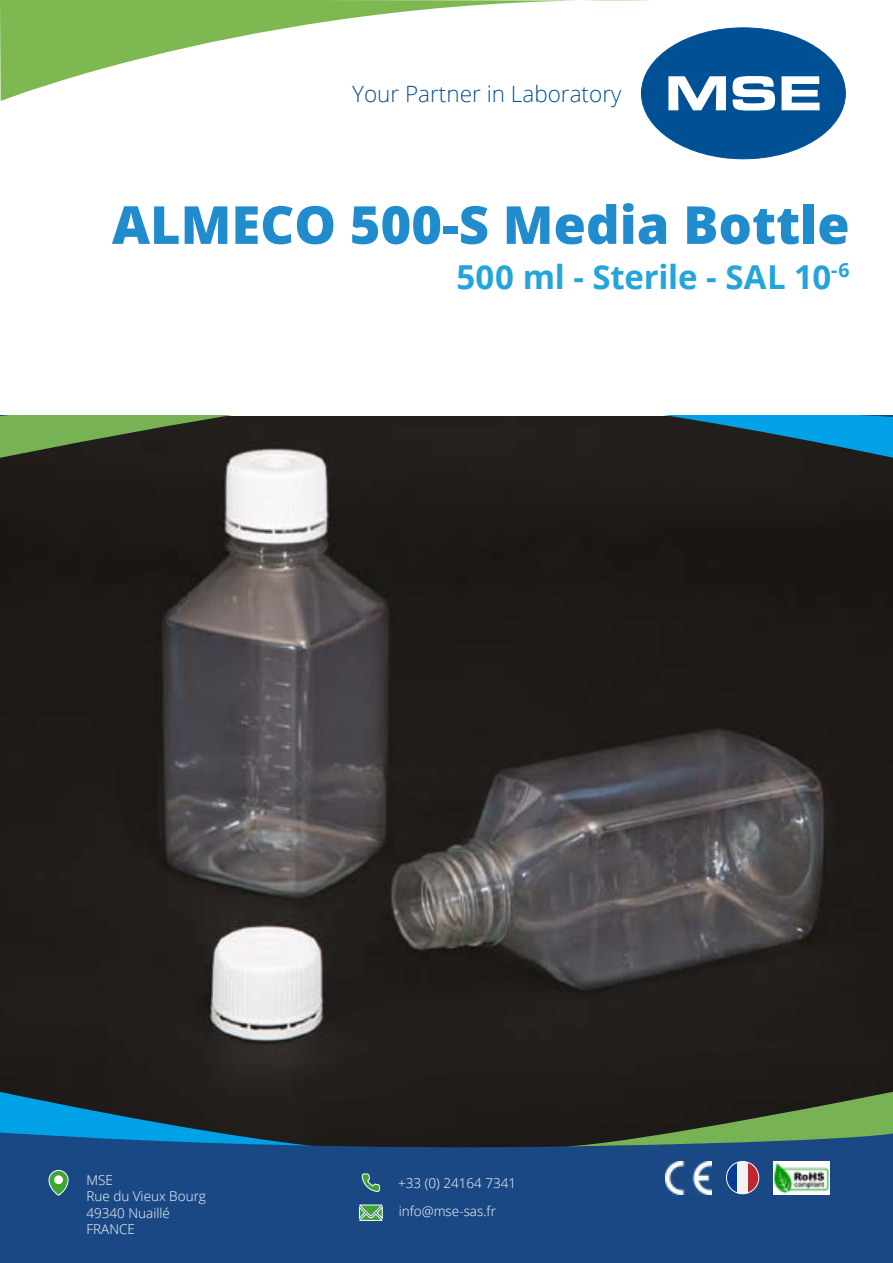
<style>
.page{position:relative;width:893px;height:1263px;background:#fff}
.page>*{position:absolute;margin:0;border:0;box-sizing:border-box;transform-origin:0 0}
.t1{font:800 52.5px "Open Sans";color:#218ccd}
.t2{font:900 51px "Eurostile Ext";color:#fff}
.t3{font:700 33px "Open Sans";letter-spacing:-.005em;color:#25a4dc}
.t4{font:300 22.5px "Open Sans";color:#035096}
.t5{font:300 13.5px/16.2px "Open Sans";color:#fff}
</style>
<div class="page">
<img style="left:0;top:460px;width:893px;height:672px">
<div style="left:0;top:1152px;width:893px;height:111px;background:#194885"></div>
<svg style="left:0;top:1090px;width:417px;height:42px;background:#193b49"></svg>
<svg style="left:0;top:1132px;width:893px;height:89px"></svg>
<svg style="left:560px;top:1090px;width:333px;height:56px;background:#3d5334"></svg>
<div style="left:641px;top:28px;width:204px;height:131px;background:#005096;border-radius:50%"></div>
<svg style="left:0;top:0;width:653px;height:101px"></svg>
<svg style="left:359px;top:1205px;width:23px;height:15px"></svg>
<svg style="left:362px;top:1174px;width:18px;height:18px"></svg>
<svg style="left:49px;top:1170px;width:19px;height:25px"></svg>
<div style="left:53px;top:1174px;width:11px;height:11px;background:#fff;border-radius:50%"></div>
<div style="left:53px;top:1174px;width:12px;height:12px;border:2px solid #3fa535;border-radius:50%"></div>
<img style="left:665px;top:1161px;width:47px;height:34px">
<svg style="left:726px;top:1161px;width:11px;height:33px"></svg>
<div style="left:737px;top:1161px;width:11px;height:33px;background:#f2f2f2"></div>
<svg style="left:748px;top:1161px;width:11px;height:33px"></svg>
<div style="left:726px;top:1161px;width:33px;height:33px;border:1px solid #fff;border-radius:50%"></div>
<img style="left:773px;top:1161px;width:56px;height:33px">
<svg style="left:0;top:416px;width:893px;height:44px;background:#2c423d"></svg>
<h3 class="t4" style="left:352px;top:79px;width:271px">Your Partner in Laboratory</h3>
<h2 class="t2" style="left:664px;top:55px;width:160px">MSE</h2>
<h1 class="t1" style="left:112px;top:185px;width:739px">ALMECO 500-S Media Bottle</h1>
<h3 class="t3" style="left:456px;top:253px;width:395px">500 ml - Sterile - SAL 10<sup>-6</sup></h3>
<p class="t5" style="left:86px;top:1172px;width:121px">MSE<br>Rue du Vieux Bourg<br>49340 Nuaillé<br>FRANCE</p>
<p class="t5" style="left:398px;top:1169px;width:120px;line-height:27.9px">+33 (0) 24164 7341 info@mse-sas.fr</p>
</div>
